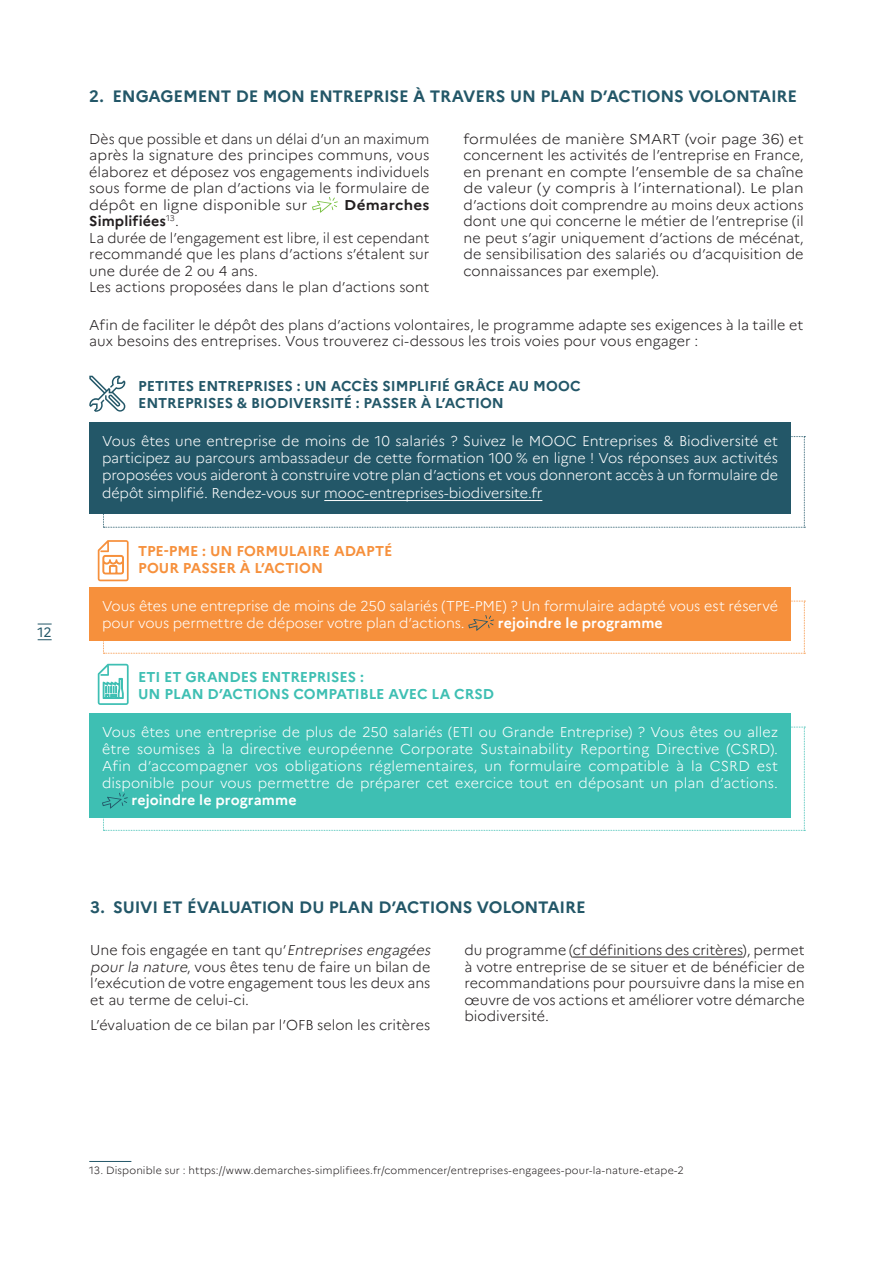
<style>
.page{position:relative;width:893px;height:1263px;background:#fff}
.page>*{position:absolute;margin:0;border:0;box-sizing:border-box;transform-origin:0 0}
.Chapô{font:700 16.5px "Marianne";letter-spacing:-.01em;color:#235768}
.texte_courant{font:300 14.25px/16.5px "Marianne";color:#231f20;text-align:justify}
.texte_courant-2{font:300 14.25px/17.1px "Marianne";color:#fff;text-align:justify}
.texte_courant-3{font:300 14.25px/16.5px "Marianne";color:#231f20;text-align:justify;scale:1.06 1}
.texte_courant-4{font:700 14.25px/17.1px "Marianne";letter-spacing:-.005em;color:#235768}
.texte_courant-5{font:700 14.25px/17.1px "Marianne";letter-spacing:-.005em;color:#3ebfb3}
.texte_courant-6{font:700 14.25px/17.1px "Marianne";color:#f6903c}
.texte_courant-7{font:700 14.25px "Marianne";letter-spacing:.005em;color:#fff}
.texte_courant-8{font:700 14.25px "Marianne";letter-spacing:.01em;color:#231f20}
.texte_courant-9{font:700 14.25px "Marianne";letter-spacing:.01em;color:#231f20;scale:1.07 1}
.Chapô-2{font:13.5px "Marianne";color:#235768}
.Notes{font:300 10.5px "Marianne";letter-spacing:.015em;color:#231f20}
.s1{font-weight:300}
.s2{font-style:italic}
</style>
<div class="page">
<svg style="left:103px;top:436px;width:702px;height:92px"></svg>
<svg style="left:89px;top:376px;width:36px;height:36px"></svg>
<div style="left:89px;top:423px;width:702px;height:91px;background:#235768"></div>
<hr style="left:324px;top:500px;width:218px;height:1px;background:#fff">
<div style="left:89px;top:587px;width:702px;height:53px;background:#f6903c"></div>
<svg style="left:103px;top:601px;width:702px;height:53px"></svg>
<div style="left:89px;top:713px;width:702px;height:104px;background:#3ebfb3"></div>
<svg style="left:102px;top:727px;width:703px;height:104px"></svg>
<svg style="left:312px;top:197px;width:26px;height:16px"></svg>
<hr style="left:573px;top:957px;width:170px;height:1px;background:#231f20">
<hr style="left:89px;top:1161px;width:42px;height:1px;background:#235768">
<svg style="left:38px;top:639px;width:14px;height:1px"></svg>
<svg style="left:38px;top:624px;width:14px;height:1px"></svg>
<svg style="left:98px;top:664px;width:31px;height:41px"></svg>
<svg style="left:98px;top:540px;width:31px;height:41px"></svg>
<p class="Chapô-2" style="left:38px;top:623px;width:15px">12</p>
<p class="Chapô" style="left:89px;top:86px;width:709px">2. ENGAGEMENT DE MON ENTREPRISE À TRAVERS UN PLAN D’ACTIONS VOLONTAIRE</p>
<p class="texte_courant" style="left:89px;top:130px;width:342px">Dès que possible et dans un délai d’un an maximum après la signature des principes communs, vous élaborez et déposez vos engagements individuels sous forme de plan d’actions via le formulaire de dépôt en ligne disponible sur</p>
<p class="texte_courant-3" style="left:463px;top:130px;width:322px">formulées de manière SMART (voir page 36) et concernent les activités de l’entreprise en France, en prenant en compte l’ensemble de sa chaîne de valeur (y compris à l’international). Le plan d’actions doit comprendre au moins deux actions dont une qui concerne le métier de l’entreprise (il ne peut s’agir uniquement d’actions de mécénat, de sensibilisation des salariés ou d’acquisition de connaissances par exemple).</p>
<p class="texte_courant-9" style="left:344px;top:196px;width:81px">Démarches</p>
<p class="texte_courant-8" style="left:89px;top:212px;width:91px">Simplifiées<sup>13</sup><span class="s1">.</span></p>
<p class="texte_courant" style="left:89px;top:229px;width:342px">La durée de l’engagement est libre, il est cependant recommandé que les plans d’actions s’étalent sur une durée de 2 ou 4 ans.</p>
<p class="texte_courant" style="left:89px;top:279px;width:342px">Les actions proposées dans le plan d’actions sont</p>
<p class="texte_courant" style="left:89px;top:316px;width:716px">Afin de faciliter le dépôt des plans d’actions volontaires, le programme adapte ses exigences à la taille et aux besoins des entreprises. Vous trouverez ci-dessous les trois voies pour vous engager :</p>
<p class="texte_courant-4" style="left:138px;top:378px;width:444px">PETITES ENTREPRISES : UN ACCÈS SIMPLIFIÉ GRÂCE AU MOOC<br>ENTREPRISES &amp; BIODIVERSITÉ : PASSER À L’ACTION</p>
<p class="texte_courant-2" style="left:102px;top:433px;width:678px">Vous êtes une entreprise de moins de 10 salariés ? Suivez le MOOC Entreprises &amp; Biodiversité et participez au parcours ambassadeur de cette formation 100 % en ligne ! Vos réponses aux activités proposées vous aideront à construire votre plan d’actions et vous donneront accès à un formulaire de dépôt simplifié. Rendez-vous sur mooc-entreprises-biodiversite.fr</p>
<p class="texte_courant-6" style="left:138px;top:542px;width:256px">TPE-PME : UN FORMULAIRE ADAPTÉ<br>POUR PASSER À L’ACTION</p>
<p class="texte_courant-2" style="left:102px;top:597px;width:678px">Vous êtes une entreprise de moins de 250 salariés (TPE-PME) ? Un formulaire adapté vous est réservé pour vous permettre de déposer votre plan d’actions.</p>
<p class="texte_courant-7" style="left:498px;top:614px;width:166px">rejoindre le programme</p>
<p class="texte_courant-5" style="left:138px;top:668px;width:357px">ETI ET GRANDES ENTREPRISES :<br>UN PLAN D’ACTIONS COMPATIBLE AVEC LA CRSD</p>
<p class="texte_courant-2" style="left:102px;top:723px;width:677px">Vous êtes une entreprise de plus de 250 salariés (ETI ou Grande Entreprise) ? Vous êtes ou allez</p>
<p class="texte_courant-2" style="left:102px;top:740px;width:678px">être soumises à la directive européenne Corporate Sustainability Reporting Directive (CSRD).</p>
<p class="texte_courant-2" style="left:102px;top:757px;width:677px">Afin d’accompagner vos obligations réglementaires, un formulaire compatible à la CSRD est</p>
<p class="texte_courant-2" style="left:102px;top:774px;width:678px">disponible pour vous permettre de préparer cet exercice tout en déposant un plan d’actions.</p>
<p class="texte_courant-7" style="left:132px;top:791px;width:166px">rejoindre le programme</p>
<p class="Chapô" style="left:90px;top:897px;width:497px">3. SUIVI ET ÉVALUATION DU PLAN D’ACTIONS VOLONTAIRE</p>
<p class="texte_courant" style="left:90px;top:942px;width:345px;text-align:left">Une fois engagée en tant qu’<span class="s2">Entreprises engagées pourla nature</span>, vous êtes tenu de faire un bilan de l’exécution de votre engagement tous les deux ans et au terme de celui-ci.</p>
<p class="texte_courant" style="left:90px;top:1016px;width:342px">L’évaluation de ce bilan par l’OFB selon les critères</p>
<p class="texte_courant" style="left:464px;top:942px;width:342px">du programme (cf définitions des critères), permet à votre entreprise de se situer et de bénéficier de recommandations pour poursuivre dans la mise en œuvre de vos actions et améliorer votre démarche biodiversité.</p>
<p class="Notes" style="left:89px;top:1163px;width:596px">13. Disponible sur : https://www.demarches-simplifiees.fr/commencer/entreprises-engagees-pour-la-nature-etape-2</p>
</div>
